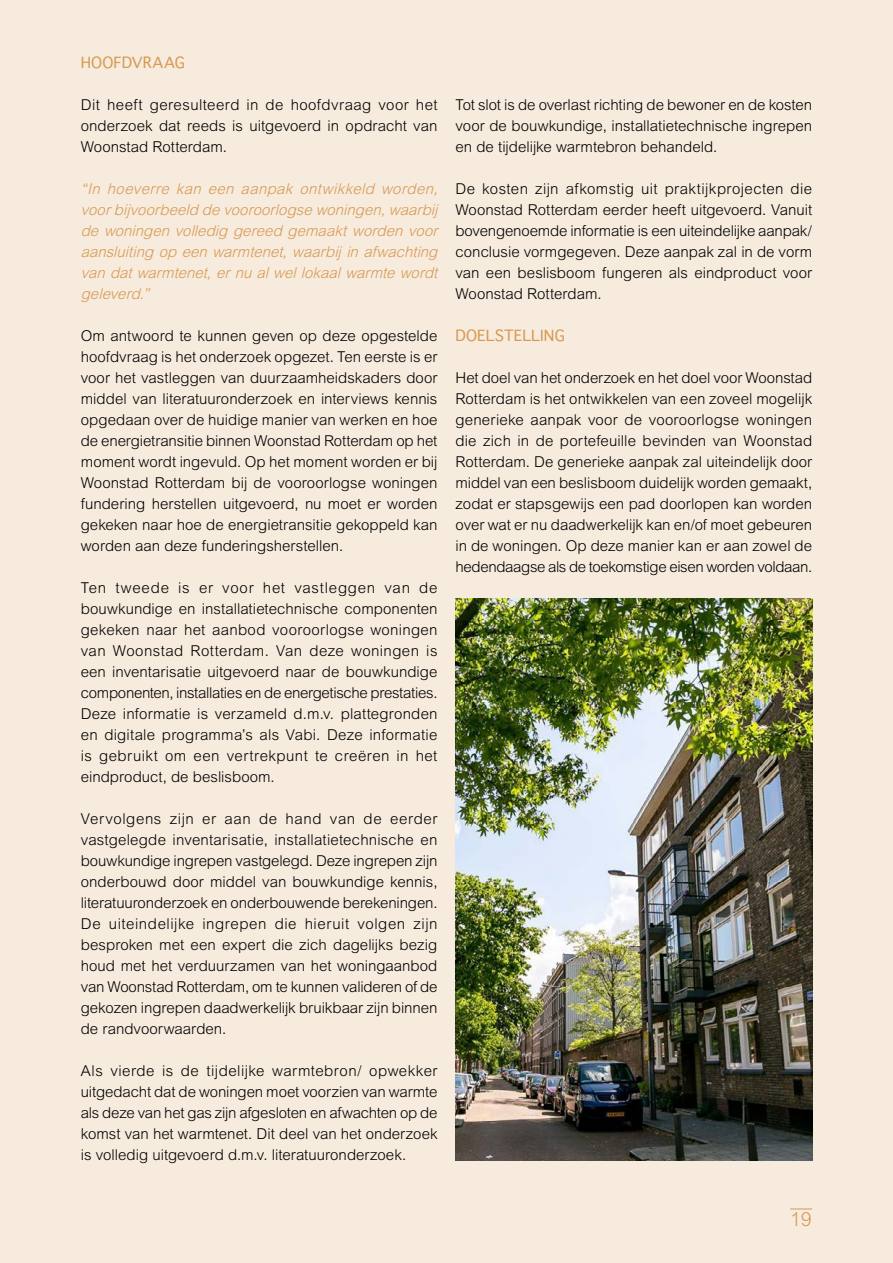
<style>
.page{position:relative;width:893px;height:1263px;background:#f7ebdd}
.page>*{position:absolute;margin:0;border:0;box-sizing:border-box;transform-origin:0 0}
.t1{font:300 19.5px "Arial MT Std";color:#d79953}
.t2{font:300 15px/21px "Arial MT Std";color:#000;text-align:justify}
.t3{font:italic 300 15px/21px "Arial MT Std";color:#d79953}
.t4{font:15px "Sathu";letter-spacing:.01em;color:#d79953}
</style>
<div class="page">
<svg style="left:790px;top:1209px;width:22px;height:1px"></svg>
<img style="left:455px;top:599px;width:357px;height:561px">
<p class="t4" style="left:81px;top:50px;width:106px">HOOFDVRAAG</p>
<p class="t2" style="left:81px;top:94px;width:358px">Dit heeft geresulteerd in de hoofdvraag voor het onderzoek dat reeds is uitgevoerd in opdracht van Woonstad Rotterdam.</p>
<p class="t3" style="left:81px;top:178px;width:362px">“In hoeverre kan een aanpak ontwikkeld worden, voorbijvoorbeeld de vooroorlogse woningen,waarbij de woningen volledig gereed gemaakt worden voor aansluiting op een warmtenet, waarbij in afwachting van dat warmtenet, er nu al wel lokaal warmte wordt geleverd.”</p>
<p class="t2" style="left:81px;top:325px;width:358px">Om antwoord te kunnen geven op deze opgestelde hoofdvraag is het onderzoek opgezet. Ten eerste is er voor het vastleggen van duurzaamheidskaders door middel van literatuuronderzoek en interviews kennis opgedaan over de huidige manier van werken en hoe de energietransitie binnen Woonstad Rotterdam op het moment wordt ingevuld. Op het moment worden er bij Woonstad Rotterdam bij de vooroorlogse woningen fundering herstellen uitgevoerd, nu moet er worden gekeken naar hoe de energietransitie gekoppeld kan worden aan deze funderingsherstellen.</p>
<p class="t2" style="left:81px;top:577px;width:358px">Ten tweede is er voor het vastleggen van de bouwkundige en installatietechnische componenten gekeken naar het aanbod vooroorlogse woningen van Woonstad Rotterdam. Van deze woningen is een inventarisatie uitgevoerd naar de bouwkundige componenten, installaties en de energetische prestaties.<br>Deze informatie is verzameld d.m.v. plattegronden en digitale programma’s als Vabi. Deze informatie is gebruikt om een vertrekpunt te creëren in het eindproduct, de beslisboom.</p>
<p class="t2" style="left:81px;top:808px;width:358px">Vervolgens zijn er aan de hand van de eerder vastgelegde inventarisatie, installatietechnische en bouwkundige ingrepen vastgelegd. Deze ingrepen zijn onderbouwd door middel van bouwkundige kennis, literatuuronderzoek en onderbouwende berekeningen.<br>De uiteindelijke ingrepen die hieruit volgen zijn besproken met een expert die zich dagelijks bezig houd met het verduurzamen van het woningaanbod van Woonstad Rotterdam, om te kunnen valideren of de gekozen ingrepen daadwerkelijk bruikbaar zijn binnen de randvoorwaarden.</p>
<p class="t2" style="left:81px;top:1060px;width:358px">Als vierde is de tijdelijke warmtebron/ opwekker uitgedacht dat de woningen moet voorzien van warmte als deze van het gas zijn afgesloten en afwachten op de komst van het warmtenet. Dit deel van het onderzoek is volledig uitgevoerd d.m.v. literatuuronderzoek.</p>
<p class="t2" style="left:455px;top:94px;width:358px">Tot slot is de overlast richting de bewoner en de kosten voor de bouwkundige, installatietechnische ingrepen en de tijdelijke warmtebron behandeld.</p>
<p class="t2" style="left:455px;top:178px;width:358px">De kosten zijn afkomstig uit praktijkprojecten die Woonstad Rotterdam eerder heeft uitgevoerd. Vanuit bovengenoemde informatie is een uiteindelijke aanpak/ conclusie vormgegeven. Deze aanpak zal in de vorm van een beslisboom fungeren als eindproduct voor Woonstad Rotterdam.</p>
<p class="t4" style="left:455px;top:323px;width:111px">DOELSTELLING</p>
<p class="t2" style="left:455px;top:367px;width:358px">Het doel van het onderzoek en het doel voor Woonstad Rotterdam is het ontwikkelen van een zoveel mogelijk generieke aanpak voor de vooroorlogse woningen die zich in de portefeuille bevinden van Woonstad Rotterdam. De generieke aanpak zal uiteindelijk door middel van een beslisboom duidelijk worden gemaakt, zodat er stapsgewijs een pad doorlopen kan worden over wat er nu daadwerkelijk kan en/of moet gebeuren in de woningen. Op deze manier kan er aan zowel de hedendaagse als de toekomstige eisen worden voldaan.</p>
<h1 class="t1" style="left:790px;top:1208px;width:23px">19</h1>
</div>
